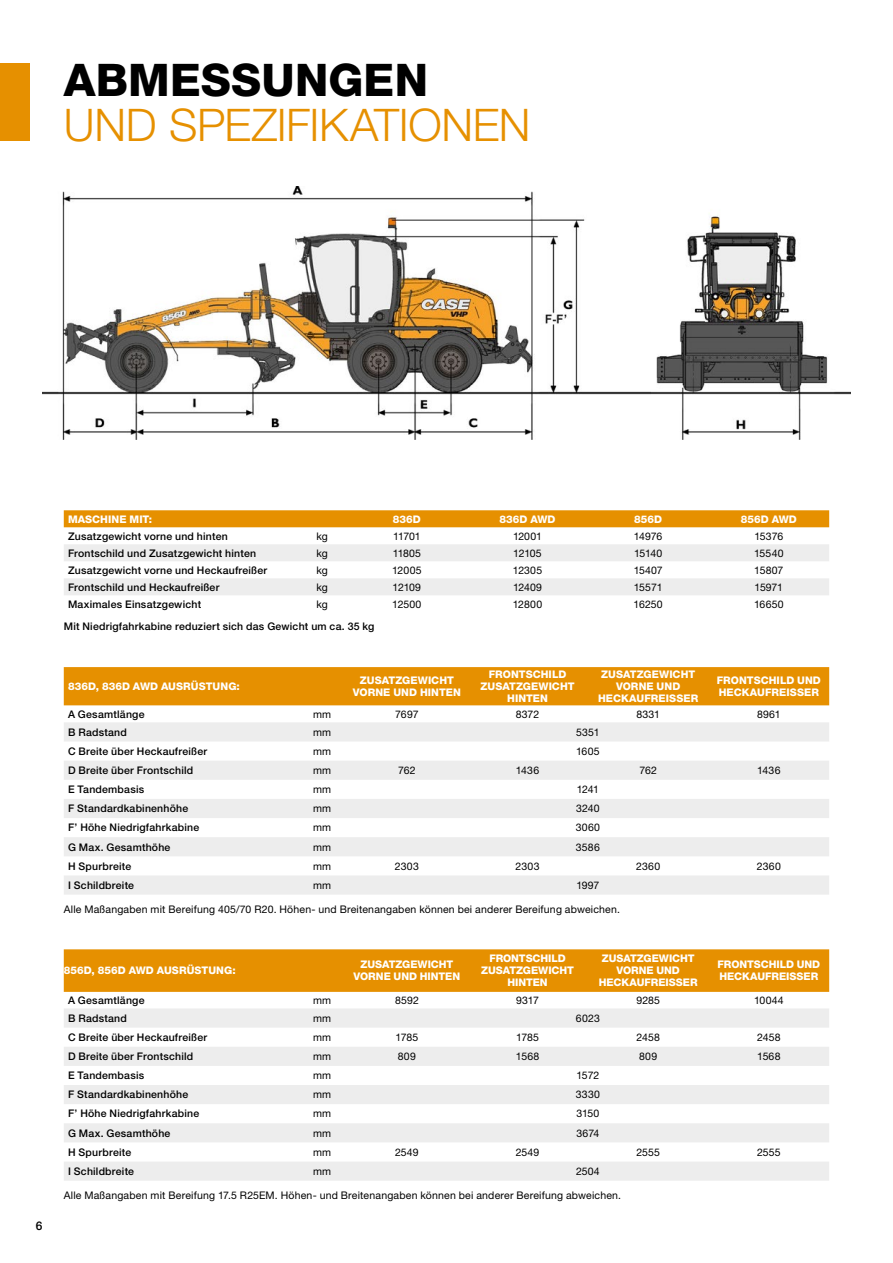
<style>
.page{position:relative;width:893px;height:1263px;background:#fff}
.page>*{position:absolute;margin:0;border:0;box-sizing:border-box;transform-origin:0 0}
.t1{font:300 45px "Helvetica Neue LT Pro";letter-spacing:-.01em;color:#e69000}
.t2{font:800 45px "Helvetica Neue LT Pro";letter-spacing:.005em;color:#000}
.t3{font:500 12px "Helvetica Neue LT Pro";color:#000}
.t4{font:500 10.5px "Helvetica Neue LT Pro";letter-spacing:.02em;color:#000}
.t5{font:10.5px "Helvetica Neue LT Pro";letter-spacing:.015em;color:#000}
.t6{font:800 10.5px/12px "Helvetica Neue LT Pro";color:#fff;text-align:center}
</style>
<div class="page">
<img style="left:43px;top:187px;width:807px;height:252px">
<div style="left:0;top:64px;width:30px;height:77px;background:#e69000"></div>
<div style="left:64px;top:667px;width:765px;height:38px;background:#e69000"></div>
<svg style="left:64px;top:722px;width:765px;height:172px;fill:#ededed"></svg>
<div style="left:64px;top:949px;width:765px;height:43px;background:#e69000"></div>
<svg style="left:64px;top:1009px;width:765px;height:172px;fill:#ededed"></svg>
<div style="left:64px;top:510px;width:765px;height:17px;background:#e69000"></div>
<svg style="left:64px;top:544px;width:765px;height:51px"></svg>
<h1 class="t2" style="left:64px;top:53px;width:366px">ABMESSUNGEN</h1>
<h1 class="t1" style="left:64px;top:97px;width:468px">UND SPEZIFIKATIONEN</h1>
<p class="t3" style="left:36px;top:1218px;width:8px">6</p>
<p class="t6" style="left:68px;top:513px;width:85px">MASCHINE MIT:</p>
<p class="t6" style="left:393px;top:513px;width:30px">836D</p>
<p class="t6" style="left:499px;top:513px;width:58px">836D AWD</p>
<p class="t6" style="left:634px;top:513px;width:30px">856D</p>
<p class="t6" style="left:741px;top:513px;width:58px">856D AWD</p>
<p class="t4" style="left:68px;top:530px;width:161px">Zusatzgewicht vorne und hinten</p>
<p class="t5" style="left:316px;top:530px;width:13px">kg</p>
<p class="t5" style="left:393px;top:530px;width:29px">11701</p>
<p class="t5" style="left:513px;top:530px;width:31px">12001</p>
<p class="t5" style="left:634px;top:530px;width:30px">14976</p>
<p class="t5" style="left:754px;top:530px;width:30px">15376</p>
<p class="t4" style="left:68px;top:547px;width:190px">Frontschild und Zusatzgewicht hinten</p>
<p class="t5" style="left:316px;top:547px;width:13px">kg</p>
<p class="t5" style="left:393px;top:547px;width:30px">11805</p>
<p class="t5" style="left:513px;top:547px;width:30px">12105</p>
<p class="t5" style="left:634px;top:547px;width:30px">15140</p>
<p class="t5" style="left:754px;top:547px;width:31px">15540</p>
<p class="t4" style="left:68px;top:564px;width:201px">Zusatzgewicht vorne und Heckaufreißer</p>
<p class="t5" style="left:316px;top:564px;width:13px">kg</p>
<p class="t5" style="left:392px;top:564px;width:31px">12005</p>
<p class="t5" style="left:513px;top:564px;width:31px">12305</p>
<p class="t5" style="left:634px;top:564px;width:31px">15407</p>
<p class="t5" style="left:754px;top:564px;width:31px">15807</p>
<p class="t4" style="left:68px;top:581px;width:153px">Frontschild und Heckaufreißer</p>
<p class="t5" style="left:316px;top:581px;width:13px">kg</p>
<p class="t5" style="left:393px;top:581px;width:30px">12109</p>
<p class="t5" style="left:513px;top:581px;width:30px">12409</p>
<p class="t5" style="left:634px;top:581px;width:30px">15571</p>
<p class="t5" style="left:755px;top:581px;width:30px">15971</p>
<p class="t4" style="left:68px;top:598px;width:135px">Maximales Einsatzgewicht</p>
<p class="t5" style="left:316px;top:598px;width:13px">kg</p>
<p class="t5" style="left:392px;top:598px;width:31px">12500</p>
<p class="t5" style="left:513px;top:598px;width:31px">12800</p>
<p class="t5" style="left:634px;top:598px;width:31px">16250</p>
<p class="t5" style="left:754px;top:598px;width:31px">16650</p>
<p class="t4" style="left:64px;top:620px;width:312px">Mit Niedrigfahrkabine reduziert sich das Gewicht um ca. 35 kg</p>
<p class="t6" style="left:68px;top:680px;width:173px">836D, 836D AWD AUSRÜSTUNG:</p>
<p class="t6" style="left:353px;top:674px;width:110px">ZUSATZGEWICHT<br>VORNE UND HINTEN</p>
<p class="t6" style="left:480px;top:668px;width:96px">FRONTSCHILD<br>ZUSATZGEWICHT<br>HINTEN</p>
<p class="t6" style="left:598px;top:668px;width:102px">ZUSATZGEWICHT<br>VORNE UND<br>HECKAUFREISSER</p>
<p class="t6" style="left:717px;top:674px;width:106px;text-align:left">FRONTSCHILD UND<br>HECKAUFREISSER</p>
<p class="t4" style="left:68px;top:708px;width:78px">A Gesamtlänge</p>
<p class="t5" style="left:313px;top:708px;width:20px">mm</p>
<p class="t5" style="left:395px;top:708px;width:25px">7697</p>
<p class="t5" style="left:516px;top:708px;width:25px">8372</p>
<p class="t5" style="left:636px;top:708px;width:25px">8331</p>
<p class="t5" style="left:757px;top:708px;width:25px">8961</p>
<p class="t4" style="left:68px;top:726px;width:60px">B Radstand</p>
<p class="t5" style="left:313px;top:726px;width:20px">mm</p>
<p class="t5" style="left:576px;top:726px;width:25px">5351</p>
<p class="t4" style="left:68px;top:745px;width:141px">C Breite über Heckaufreißer</p>
<p class="t5" style="left:313px;top:745px;width:20px">mm</p>
<p class="t5" style="left:576px;top:745px;width:25px">1605</p>
<p class="t4" style="left:68px;top:764px;width:127px">D Breite über Frontschild</p>
<p class="t5" style="left:313px;top:764px;width:20px">mm</p>
<p class="t5" style="left:398px;top:764px;width:19px">762</p>
<p class="t5" style="left:516px;top:764px;width:25px">1436</p>
<p class="t5" style="left:639px;top:764px;width:19px">762</p>
<p class="t5" style="left:757px;top:764px;width:25px">1436</p>
<p class="t4" style="left:68px;top:783px;width:78px">E Tandembasis</p>
<p class="t5" style="left:313px;top:783px;width:20px">mm</p>
<p class="t5" style="left:577px;top:783px;width:24px">1241</p>
<p class="t4" style="left:68px;top:802px;width:122px">F Standardkabinenhöhe</p>
<p class="t5" style="left:313px;top:802px;width:20px">mm</p>
<p class="t5" style="left:576px;top:802px;width:25px">3240</p>
<p class="t4" style="left:68px;top:821px;width:133px">F’ Höhe Niedrigfahrkabine</p>
<p class="t5" style="left:313px;top:821px;width:20px">mm</p>
<p class="t5" style="left:576px;top:821px;width:26px">3060</p>
<p class="t4" style="left:68px;top:840px;width:104px">G Max. Gesamthöhe</p>
<p class="t5" style="left:313px;top:840px;width:20px">mm</p>
<p class="t5" style="left:576px;top:840px;width:25px">3586</p>
<p class="t4" style="left:68px;top:860px;width:65px">H Spurbreite</p>
<p class="t5" style="left:313px;top:860px;width:20px">mm</p>
<p class="t5" style="left:395px;top:860px;width:25px">2303</p>
<p class="t5" style="left:516px;top:860px;width:25px">2303</p>
<p class="t5" style="left:636px;top:860px;width:25px">2360</p>
<p class="t5" style="left:757px;top:860px;width:25px">2360</p>
<p class="t4" style="left:68px;top:879px;width:68px">I Schildbreite</p>
<p class="t5" style="left:313px;top:879px;width:20px">mm</p>
<p class="t5" style="left:576px;top:879px;width:25px">1997</p>
<p class="t5" style="left:64px;top:903px;width:558px">Alle Maßangaben mit Bereifung 405/70 R20. Höhen- und Breitenangaben können bei anderer Bereifung abweichen.</p>
<p class="t6" style="left:64px;top:964px;width:173px">856D, 856D AWD AUSRÜSTUNG:</p>
<p class="t6" style="left:354px;top:958px;width:108px">ZUSATZGEWICHT<br>VORNE UND HINTEN</p>
<p class="t6" style="left:481px;top:952px;width:94px">FRONTSCHILD<br>ZUSATZGEWICHT<br>HINTEN</p>
<p class="t6" style="left:599px;top:952px;width:101px">ZUSATZGEWICHT<br>VORNE UND<br>HECKAUFREISSER</p>
<p class="t6" style="left:718px;top:958px;width:104px;text-align:left">FRONTSCHILD UND<br>HECKAUFREISSER</p>
<p class="t4" style="left:68px;top:994px;width:78px">A Gesamtlänge</p>
<p class="t5" style="left:313px;top:994px;width:20px">mm</p>
<p class="t5" style="left:395px;top:994px;width:25px">8592</p>
<p class="t5" style="left:516px;top:994px;width:24px">9317</p>
<p class="t5" style="left:636px;top:994px;width:25px">9285</p>
<p class="t5" style="left:754px;top:994px;width:31px">10044</p>
<p class="t4" style="left:68px;top:1012px;width:60px">B Radstand</p>
<p class="t5" style="left:313px;top:1012px;width:20px">mm</p>
<p class="t5" style="left:576px;top:1012px;width:25px">6023</p>
<p class="t4" style="left:68px;top:1031px;width:141px">C Breite über Heckaufreißer</p>
<p class="t5" style="left:313px;top:1031px;width:20px">mm</p>
<p class="t5" style="left:395px;top:1031px;width:24px">1785</p>
<p class="t5" style="left:516px;top:1031px;width:24px">1785</p>
<p class="t5" style="left:636px;top:1031px;width:25px">2458</p>
<p class="t5" style="left:757px;top:1031px;width:25px">2458</p>
<p class="t4" style="left:68px;top:1050px;width:127px">D Breite über Frontschild</p>
<p class="t5" style="left:313px;top:1050px;width:20px">mm</p>
<p class="t5" style="left:398px;top:1050px;width:20px">809</p>
<p class="t5" style="left:516px;top:1050px;width:25px">1568</p>
<p class="t5" style="left:639px;top:1050px;width:20px">809</p>
<p class="t5" style="left:757px;top:1050px;width:25px">1568</p>
<p class="t4" style="left:68px;top:1069px;width:78px">E Tandembasis</p>
<p class="t5" style="left:313px;top:1069px;width:20px">mm</p>
<p class="t5" style="left:576px;top:1069px;width:24px">1572</p>
<p class="t4" style="left:68px;top:1088px;width:122px">F Standardkabinenhöhe</p>
<p class="t5" style="left:313px;top:1088px;width:20px">mm</p>
<p class="t5" style="left:576px;top:1088px;width:25px">3330</p>
<p class="t4" style="left:68px;top:1107px;width:133px">F’ Höhe Niedrigfahrkabine</p>
<p class="t5" style="left:313px;top:1107px;width:20px">mm</p>
<p class="t5" style="left:576px;top:1107px;width:24px">3150</p>
<p class="t4" style="left:68px;top:1126px;width:104px">G Max. Gesamthöhe</p>
<p class="t5" style="left:313px;top:1126px;width:20px">mm</p>
<p class="t5" style="left:576px;top:1126px;width:24px">3674</p>
<p class="t4" style="left:68px;top:1146px;width:65px">H Spurbreite</p>
<p class="t5" style="left:313px;top:1146px;width:20px">mm</p>
<p class="t5" style="left:395px;top:1146px;width:25px">2549</p>
<p class="t5" style="left:516px;top:1146px;width:25px">2549</p>
<p class="t5" style="left:636px;top:1146px;width:25px">2555</p>
<p class="t5" style="left:757px;top:1146px;width:25px">2555</p>
<p class="t4" style="left:68px;top:1165px;width:68px">I Schildbreite</p>
<p class="t5" style="left:313px;top:1165px;width:20px">mm</p>
<p class="t5" style="left:576px;top:1165px;width:25px">2504</p>
<p class="t5" style="left:64px;top:1189px;width:559px">Alle Maßangaben mit Bereifung 17.5 R25EM. Höhen- und Breitenangaben können bei anderer Bereifung abweichen.</p>
</div>
